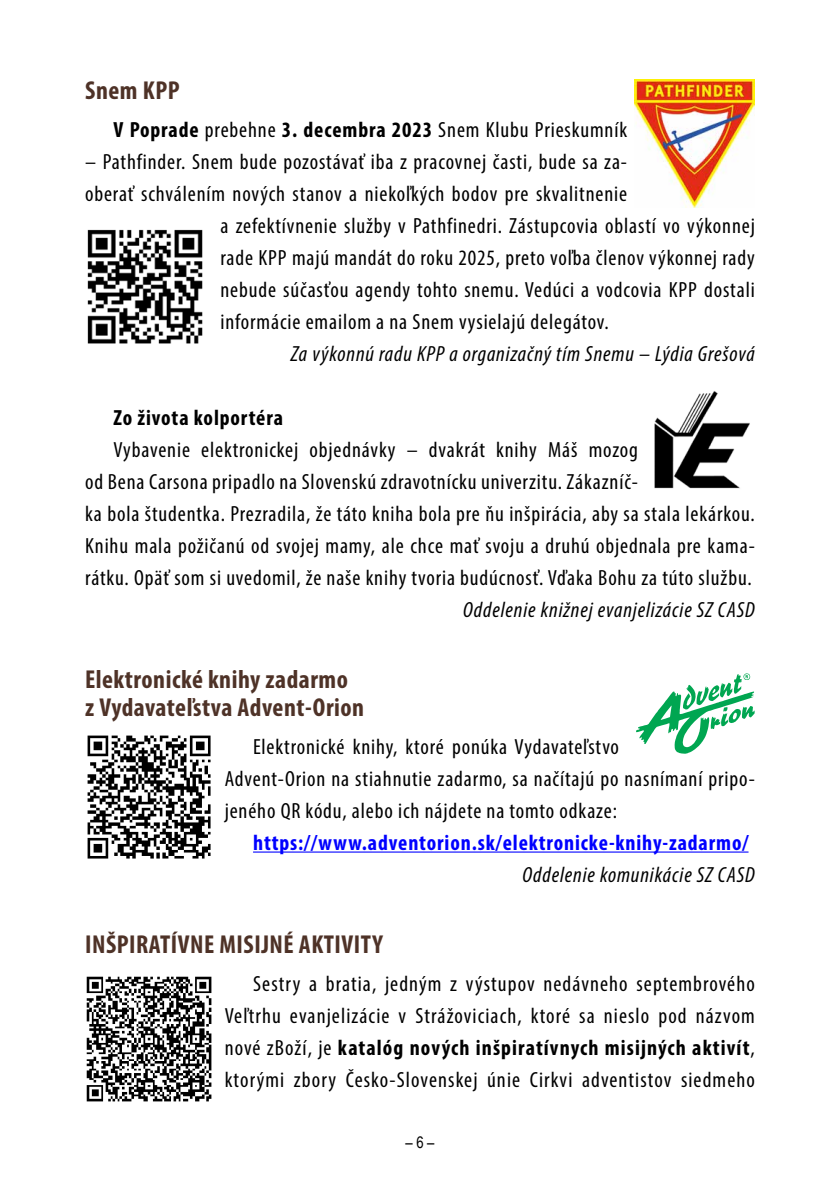
<style>
.page{position:relative;width:840px;height:1191px;background:#fff}
.page>*{position:absolute;margin:0;border:0;box-sizing:border-box;transform-origin:0 0}
.t1{font:700 condensed 26px/28px "Myriad Pro";letter-spacing:.02em;color:#4e3227}
.t2{font:condensed 22px/32px "Myriad Pro";letter-spacing:.04em;color:#000}
.t3{font:italic condensed 22px "Myriad Pro";letter-spacing:.04em;color:#000}
.t4{font:700 condensed 22px "Myriad Pro";letter-spacing:.04em;color:#00f}
.t5{font:700 condensed 22px "Myriad Pro";letter-spacing:.04em;color:#000}
.t6{font:16px "Arial Narrow";color:#000}
.s1{font-weight:700}
</style>
<div class="page">
<hr style="left:253px;top:851px;width:495px;height:1px;background:#00f">
<img style="left:87px;top:229px;width:116px;height:115px">
<img style="left:634px;top:79px;width:120px;height:129px">
<img style="left:654px;top:391px;width:96px;height:98px">
<img style="left:87px;top:735px;width:124px;height:124px">
<svg style="left:636px;top:673px;width:118px;height:80px"></svg>
<img style="left:86px;top:976px;width:126px;height:126px">
<p class="t1" style="left:85px;top:76px;width:96px">Snem KPP</p>
<p class="t2" style="left:113px;top:113px;width:515px"><span class="s1">V Poprade</span> prebehne <span class="s1">3. decembra 2023</span> Snem Klubu Prieskumník</p>
<p class="t2" style="left:85px;top:145px;width:543px">– Pathfinder. Snem bude pozostávať iba z pracovnej časti, bude sa za-</p>
<p class="t2" style="left:85px;top:177px;width:543px">oberať schválením nových stanov a niekoľkých bodov pre skvalitnenie</p>
<p class="t2" style="left:220px;top:209px;width:535px">a zefektívnenie služby v Pathfinedri. Zástupcovia oblastí vo výkonnej</p>
<p class="t2" style="left:220px;top:241px;width:535px">rade KPP majú mandát do roku 2025, preto voľba členov výkonnej rady</p>
<p class="t2" style="left:220px;top:273px;width:535px">nebude súčasťou agendy tohto snemu. Vedúci a vodcovia KPP dostali</p>
<p class="t2" style="left:220px;top:305px;width:389px">informácie emailom a na Snem vysielajú delegátov.</p>
<p class="t3" style="left:290px;top:340px;width:465px">Za výkonnú radu KPP a organizačný tím Snemu – Lýdia Grešová</p>
<p class="t5" style="left:113px;top:404px;width:171px">Zo života kolportéra</p>
<p class="t2" style="left:85px;top:433px;width:670px;text-indent:28px">Vybavenie elektronickej objednávky – dvakrát knihy Máš mozog<br>od Bena Carsona pripadlo na Slovenskú zdravotnícku univerzitu. Zákazníč-<br>ka bola študentka. Prezradila, že táto kniha bola pre ňu inšpirácia, aby sa stala lekárkou.<br>Knihu mala požičanú od svojej mamy, ale chce mať svoju a druhú objednala pre kama&shy;rátku. Opäť som si uvedomil, že naše knihy tvoria budúcnosť. Vďaka Bohu za túto službu.</p>
<p class="t3" style="left:463px;top:596px;width:293px">Oddelenie knižnej evanjelizácie SZ CASD</p>
<p class="t1" style="left:85px;top:665px;width:280px">Elektronické knihy zadarmo<br>z Vydavateľstva Advent-Orion</p>
<p class="t2" style="left:224px;top:730px;width:531px;text-indent:28px">Elektronické knihy, ktoré ponúka Vydavateľstvo<br>Advent-Orion na stiahnutie zadarmo, sa načítajú po nasnímaní pripo&shy;jeného QR kódu, alebo ich nájdete na tomto odkaze:</p>
<p class="t4" style="left:253px;top:829px;width:496px">https://www.adventorion.sk/elektronicke-knihy-zadarmo/</p>
<p class="t3" style="left:522px;top:861px;width:234px">Oddelenie komunikácie SZ CASD</p>
<p class="t1" style="left:85px;top:930px;width:299px">INŠPIRATÍVNE MISIJNÉ AKTIVITY</p>
<p class="t2" style="left:224px;top:967px;width:531px;text-align:justify;text-indent:28px">Sestry a bratia, jedným z výstupov nedávneho septembrového Veľtrhu evanjelizácie v Strážoviciach, ktoré sa nieslo pod názvom nové zBoží, je <span class="s1">katalóg nových inšpiratívnych misijných aktivít</span>, ktorými zbory Česko-Slovenskej únie Cirkvi adventistov siedmeho</p>
<p class="t6" style="left:405px;top:1130px;width:31px">– 6 –</p>
</div>
